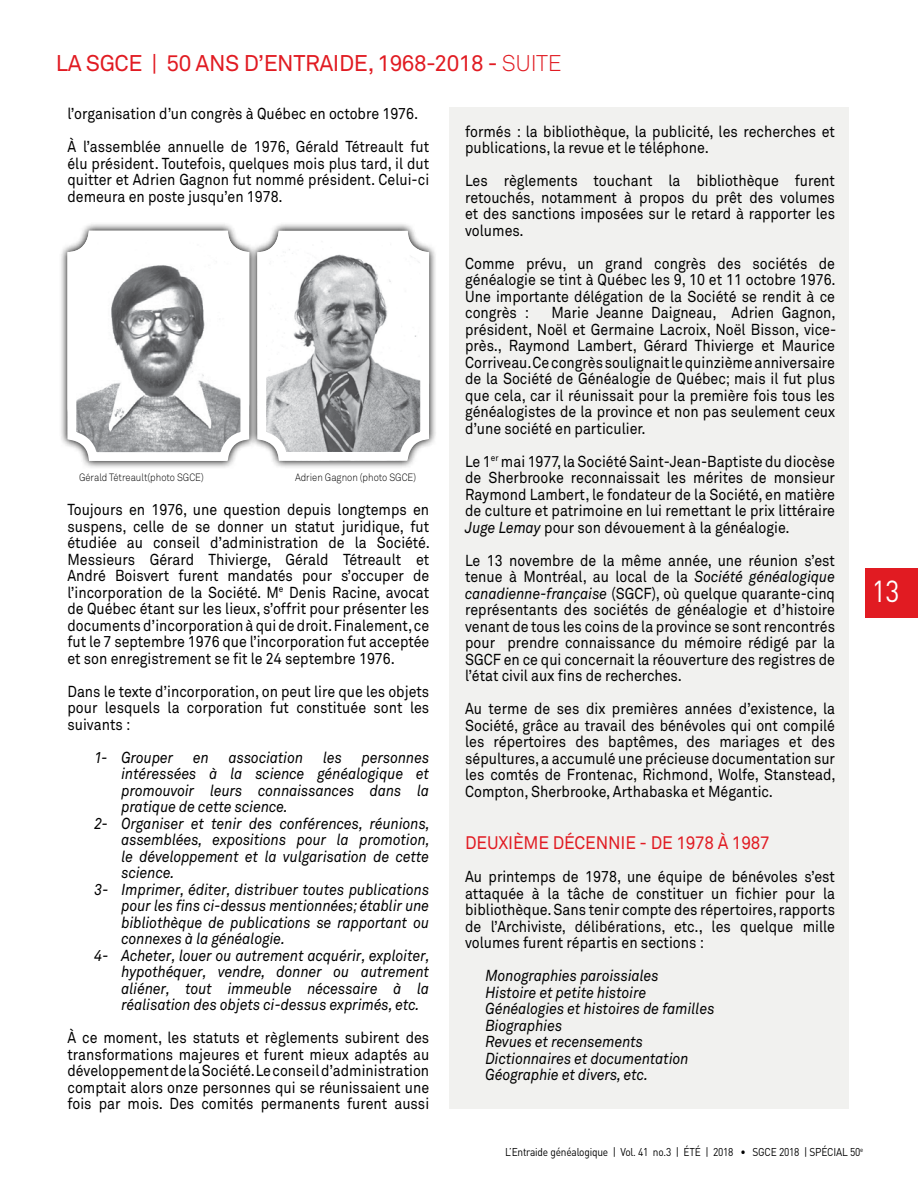
<style>
.page{position:relative;width:918px;height:1188px;background:#fff}
.page>*{position:absolute;margin:0;border:0;box-sizing:border-box;transform-origin:0 0}
.t1{font:30px "DIN";color:#fff;scale:.9 1}
.t2{font:22.5px "Akkurat";letter-spacing:-.02em;color:#e11b22}
.t3{font:18px "Akkurat";letter-spacing:-.01em;color:#e11b22;scale:.95 1}
.t4{font:15.75px/16.5px "Akkurat";color:#000;text-align:justify;scale:.9 1}
.t5{font:italic 15.75px/16.5px "Akkurat";color:#000;scale:.9 1}
.t6{font:11.25px "DIN";letter-spacing:-.02em;color:#000;scale:.9 1}
.t7{font:300 10.5px "Akkurat";color:#000;scale:.9 1}
.s1{font-weight:300}
.s2{font-style:italic}
</style>
<div class="page">
<div style="left:449px;top:107px;width:399px;height:1002px;background:#f1f1ef"></div>
<div style="left:866px;top:568px;width:52px;height:50px;background:#e11b22"></div>
<svg style="left:61px;top:224px;width:173px;height:244px"></svg>
<img style="left:67px;top:231px;width:182px;height:230px">
<div style="left:67px;top:231px;width:182px;height:230px;border:9px solid #fff;border-radius:21px"></div>
<svg style="left:249px;top:224px;width:187px;height:244px"></svg>
<img style="left:257px;top:231px;width:172px;height:230px">
<div style="left:257px;top:231px;width:172px;height:230px;border:9px solid #fff;border-radius:21px"></div>
<h2 class="t2" style="left:56px;top:50px;width:155px">La SGCE | 50 ans</h2>
<h2 class="t2" style="left:244px;top:50px;width:34px">d’entraide</h2>
<h2 class="t2" style="left:368px;top:50px;width:195px">, 1968-2018 - <span class="s1">SUITE</span></h2>
<p class="t4" style="left:67px;top:97px;width:403px;line-height:33px">l’organisation d’un congrès à Québec en octobre 1976.<br>À l’assemblée annuelle de 1976, Gérald Tétreault fut</p>
<p class="t4" style="left:67px;top:155px;width:404px">élu président. Toutefois, quelques mois plus tard, il dut quitter et Adrien Gagnon fut nommé président. Celui-ci demeura en poste jusqu’en 1978.</p>
<p class="t7" style="left:79px;top:472px;width:140px">Gérald Tétreault(photo SGCE)</p>
<p class="t7" style="left:295px;top:472px;width:136px">Adrien Gagnon (photo SGCE)</p>
<p class="t4" style="left:67px;top:502px;width:404px">Toujours en 1976, une question depuis longtemps en suspens, celle de se donner un statut juridique, fut étudiée au conseil d’administration de la Société.<br>Messieurs Gérard Thivierge, Gérald Tétreault et André Boisvert furent mandatés pour s’occuper de l’incorporation de la Société. M<sup>e</sup> Denis Racine, avocat de Québec étant sur les lieux, s’offrit pour présenter les documents d’incorporation à qui de droit. Finalement, ce fut le 7 septembre 1976 que l’incorporation fut acceptée et son enregistrement se fit le 24 septembre 1976.</p>
<p class="t4" style="left:67px;top:683px;width:404px">Dans le texte d’incorporation, on peut lire que les objets pour lesquels la corporation fut constituée sont les suivants :</p>
<p class="t5" style="left:94px;top:749px;width:89px">1- Grouper</p>
<p class="t5" style="left:193px;top:749px;width:19px">en</p>
<p class="t5" style="left:229px;top:749px;width:84px">association</p>
<p class="t5" style="left:323px;top:749px;width:23px">les</p>
<p class="t5" style="left:362px;top:749px;width:76px">personnes</p>
<p class="t5" style="left:121px;top:766px;width:344px">intéressées à la science généalogique et</p>
<p class="t5" style="left:121px;top:782px;width:343px">promouvoir leurs connaissances dans la</p>
<p class="t5" style="left:121px;top:799px;width:187px">pratique de cette science.</p>
<p class="t5" style="left:94px;top:815px;width:374px">2- Organiser et tenir des conférences, réunions,</p>
<p class="t5" style="left:121px;top:832px;width:344px">assemblées, expositions pour la promotion,</p>
<p class="t5" style="left:121px;top:848px;width:344px">le développement et la vulgarisation de cette</p>
<p class="t5" style="left:121px;top:865px;width:60px">science.</p>
<p class="t5" style="left:94px;top:881px;width:373px">3- Imprimer, éditer, distribuer toutes publications</p>
<p class="t5" style="left:121px;top:898px;width:344px">pour les fins ci-dessus mentionnées; établir une</p>
<p class="t5" style="left:121px;top:914px;width:343px">bibliothèque de publications se rapportant ou</p>
<p class="t5" style="left:121px;top:931px;width:183px">connexes à la généalogie.</p>
<p class="t5" style="left:94px;top:947px;width:374px">4- Acheter, louer ou autrement acquérir, exploiter,</p>
<p class="t5" style="left:121px;top:964px;width:343px">hypothéquer, vendre, donner ou autrement</p>
<p class="t5" style="left:121px;top:980px;width:343px">aliéner, tout immeuble nécessaire à la</p>
<p class="t5" style="left:121px;top:997px;width:333px">réalisation des objets ci-dessus exprimés, etc.</p>
<p class="t4" style="left:67px;top:1030px;width:404px">À ce moment, les statuts et règlements subirent des transformations majeures et furent mieux adaptés au développement de la Société. Le conseil d’administration comptait alors onze personnes qui se réunissaient une fois par mois. Des comités permanents furent aussi</p>
<p class="t4" style="left:465px;top:123px;width:413px">formés : la bibliothèque, la publicité, les recherches et publications, la revue et le téléphone.</p>
<p class="t4" style="left:465px;top:173px;width:413px">Les règlements touchant la bibliothèque furent retouchés, notamment à propos du prêt des volumes et des sanctions imposées sur le retard à rapporter les volumes.</p>
<p class="t4" style="left:465px;top:255px;width:413px">Comme prévu, un grand congrès des sociétés de généalogie se tint à Québec les 9, 10 et 11 octobre 1976.<br>Une importante délégation de la Société se rendit à ce congrès :</p>
<p class="t4" style="left:465px;top:305px;width:414px;text-indent:86px">Marie Jeanne Daigneau, Adrien Gagnon, président, Noël et Germaine Lacroix, Noël Bisson, vice&shy;près., Raymond Lambert, Gérard Thivierge et Maurice Corriveau. Ce congrès soulignait le quinzième anniversaire de la Société de Généalogie de Québec; mais il fut plus que cela, car il réunissait pour la première fois tous les généalogistes de la province et non pas seulement ceux d’une société en particulier.</p>
<p class="t4" style="left:465px;top:453px;width:413px">Le 1<sup>er</sup> mai 1977, la Société Saint-Jean-Baptiste du diocèse de Sherbrooke reconnaissait les mérites de monsieur Raymond Lambert, le fondateur de la Société, en matière de culture et patrimoine en lui remettant le prix littéraire <span class="s2">Juge Lemay</span> pour son dévouement à la généalogie.</p>
<p class="t4" style="left:465px;top:552px;width:413px">Le 13 novembre de la même année, une réunion s’est tenue à Montréal, au local de la <span class="s2">Société généalogique canadienne-française</span> (SGCF), où quelque quarante-cinq représentants des sociétés de généalogie et d’histoire venant de tous les coins de la province se sont rencontrés pour prendre connaissance du mémoire rédigé par la SGCF en ce qui concernait la réouverture des registres de l’état civil aux fins de recherches.</p>
<p class="t4" style="left:465px;top:701px;width:413px">Au terme de ses dix premières années d’existence, la Société, grâce au travail des bénévoles qui ont compilé les répertoires des baptêmes, des mariages et des sépultures, a accumulé une précieuse documentation sur les comtés de Frontenac, Richmond, Wolfe, Stanstead, Compton, Sherbrooke, Arthabaska et Mégantic.</p>
<p class="t3" style="left:465px;top:832px;width:322px">DEUXIÈME DÉCENNIE - DE 1978 À 1987</p>
<p class="t4" style="left:465px;top:869px;width:413px">Au printemps de 1978, une équipe de bénévoles s’est attaquée à la tâche de constituer un fichier pour la bibliothèque. Sans tenir compte des répertoires, rapports de l’Archiviste, délibérations, etc., les quelque mille volumes furent répartis en sections :</p>
<p class="t5" style="left:485px;top:968px;width:256px">Monographies paroissiales<br>Histoire et petite histoire<br>Généalogies et histoires de familles<br>Biographies<br>Revues et recensements<br>Dictionnaires et documentation<br>Géographie et divers, etc.</p>
<h1 class="t1" style="left:872px;top:572px;width:32px">13</h1>
<p class="t6" style="left:505px;top:1145px;width:400px">L’Entraide généalogique | Vol. 41 no.3 | ÉTÉ | 2018 • SGCE 2018 | SPÉCIAL 50<sup>e</sup></p>
</div>
